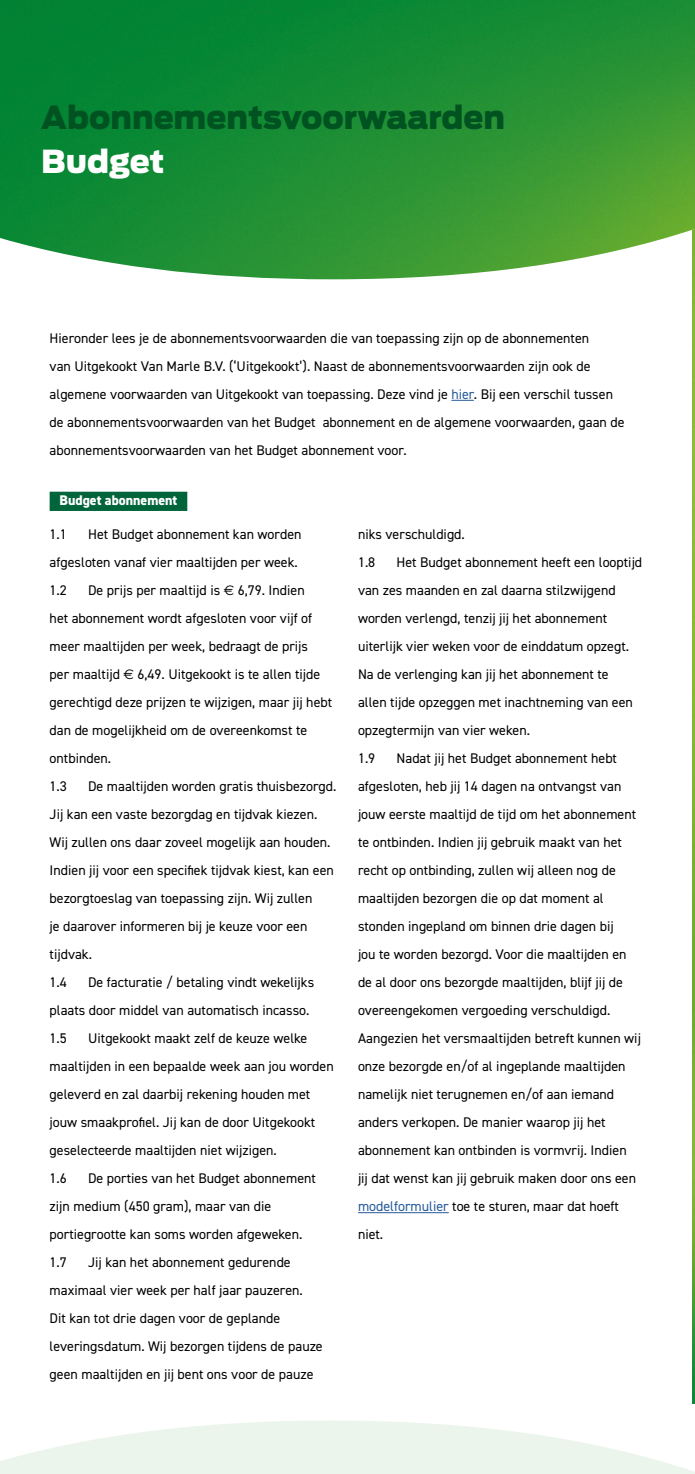
<style>
.page{position:relative;width:695px;height:1474px;background:#fff}
.page>*{position:absolute;margin:0;border:0;box-sizing:border-box;transform-origin:0 0}
.t1{font:900 31.5px "Antenna";color:#005321}
.t2{font:900 31.5px "Antenna";color:#fff}
.t3{font:14px/28px "DIN2014";color:#000}
.t4{font:800 14px "DIN2014";color:#fff}
.s1{color:#275b9b}
.s2{font-family:"Euro Sans Std"}
</style>
<div class="page">
<img style="left:692px;top:279px;width:2px;height:1124px">
<img style="left:0;top:0;width:694px;height:279px">
<svg style="left:451px;top:400px;width:23px;height:1px"></svg>
<div style="left:50px;top:491px;width:137px;height:20px;background:#00653a"></div>
<hr style="left:358px;top:1212px;width:90px;height:1px;background:#275b9b">
<svg style="left:0;top:1420px;width:694px;height:53px"></svg>
<h1 class="t1" style="left:41px;top:99px;width:465px">Abonnementsvoorwaarden</h1>
<h1 class="t2" style="left:41px;top:143px;width:125px">Budget</h1>
<p class="t3" style="left:50px;top:324px;width:576px">Hieronder lees je de abonnementsvoorwaarden die van toepassing zijn op de abonnementen<br>van Uitgekookt Van Marle B.V. (‘Uitgekookt’). Naast de abonnementsvoorwaarden zijn ook de algemene voorwaarden van Uitgekookt van toepassing. Deze vind je <span class="s1">hier</span>. Bij een verschil tussen de abonnementsvoorwaarden van het Budget abonnement en de algemene voorwaarden, gaan de abonnementsvoorwaarden van het Budget abonnement voor.</p>
<p class="t4" style="left:60px;top:490px;width:119px">Budget abonnement</p>
<p class="t3" style="left:50px;top:520px;width:19px">1.1</p>
<p class="t3" style="left:358px;top:520px;width:108px">niks verschuldigd.<br>1.8</p>
<p class="t3" style="left:50px;top:520px;width:253px;text-indent:38px">Het Budget abonnement kan worden afgesloten vanaf vier maaltijden per week.<br>1.2</p>
<p class="t3" style="left:358px;top:548px;width:286px;text-indent:38px">Het Budget abonnement heeft een looptijd van zes maanden en zal daarna stilzwijgend worden verlengd, tenzij jij het abonnement uiterlijk vier weken voor de einddatum opzegt.<br>Na de verlenging kan jij het abonnement te<br>allen tijde opzeggen met inachtneming van een opzegtermijn van vier weken.<br>1.9</p>
<p class="t3" style="left:50px;top:576px;width:284px;text-indent:38px">De prijs per maaltijd is <span class="s2">€</span> 6,79. Indien<br>het abonnement wordt afgesloten voor vijf of meer maaltijden per week, bedraagt de prijs<br>per maaltijd <span class="s2">€</span> 6,49. Uitgekookt is te allen tijde gerechtigd deze prijzen te wijzigen, maar jij hebt dan de mogelijkheid om de overeenkomst te ontbinden.<br>1.3</p>
<p class="t3" style="left:358px;top:744px;width:284px;text-indent:38px">Nadat jij het Budget abonnement hebt afgesloten, heb jij 14 dagen na ontvangst van jouw eerste maaltijd de tijd om het abonnement te ontbinden. Indien jij gebruik maakt van het recht op ontbinding, zullen wij alleen nog de maaltijden bezorgen die op dat moment al stonden ingepland om binnen drie dagen bij<br>jou te worden bezorgd. Voor die maaltijden en de al door ons bezorgde maaltijden, blijf jij de overeengekomen vergoeding verschuldigd.<br>Aangezien het versmaaltijden betreft kunnen wij onze bezorgde en/of al ingeplande maaltijden namelijk niet terugnemen en/of aan iemand anders verkopen. De manier waarop jij het abonnement kan ontbinden is vormvrij. Indien<br>jij dat wenst kan jij gebruik maken door ons een <span class="s1">modelformulier</span> toe te sturen, maar dat hoeft niet.</p>
<p class="t3" style="left:50px;top:772px;width:288px;text-indent:38px">De maaltijden worden gratis thuisbezorgd.<br>Jij kan een vaste bezorgdag en tijdvak kiezen.<br>Wij zullen ons daar zoveel mogelijk aan houden.<br>Indien jij voor een specifiek tijdvak kiest, kan een bezorgtoeslag van toepassing zijn. Wij zullen<br>je daarover informeren bij je keuze voor een tijdvak.<br>1.4</p>
<p class="t3" style="left:50px;top:968px;width:266px;text-indent:38px">De facturatie / betaling vindt wekelijks plaats door middel van automatisch incasso.<br>1.5</p>
<p class="t3" style="left:50px;top:1024px;width:285px;text-indent:38px">Uitgekookt maakt zelf de keuze welke maaltijden in een bepaalde week aan jou worden geleverd en zal daarbij rekening houden met jouw smaakprofiel. Jij kan de door Uitgekookt geselecteerde maaltijden niet wijzigen.<br>1.6</p>
<p class="t3" style="left:50px;top:1164px;width:268px;text-indent:38px">De porties van het Budget abonnement zijn medium (450 gram), maar van die portiegrootte kan soms worden afgeweken.<br>1.7</p>
<p class="t3" style="left:50px;top:1248px;width:274px;text-indent:38px">Jij kan het abonnement gedurende maximaal vier week per half jaar pauzeren.<br>Dit kan tot drie dagen voor de geplande leveringsdatum. Wij bezorgen tijdens de pauze geen maaltijden en jij bent ons voor de pauze</p>
</div>
